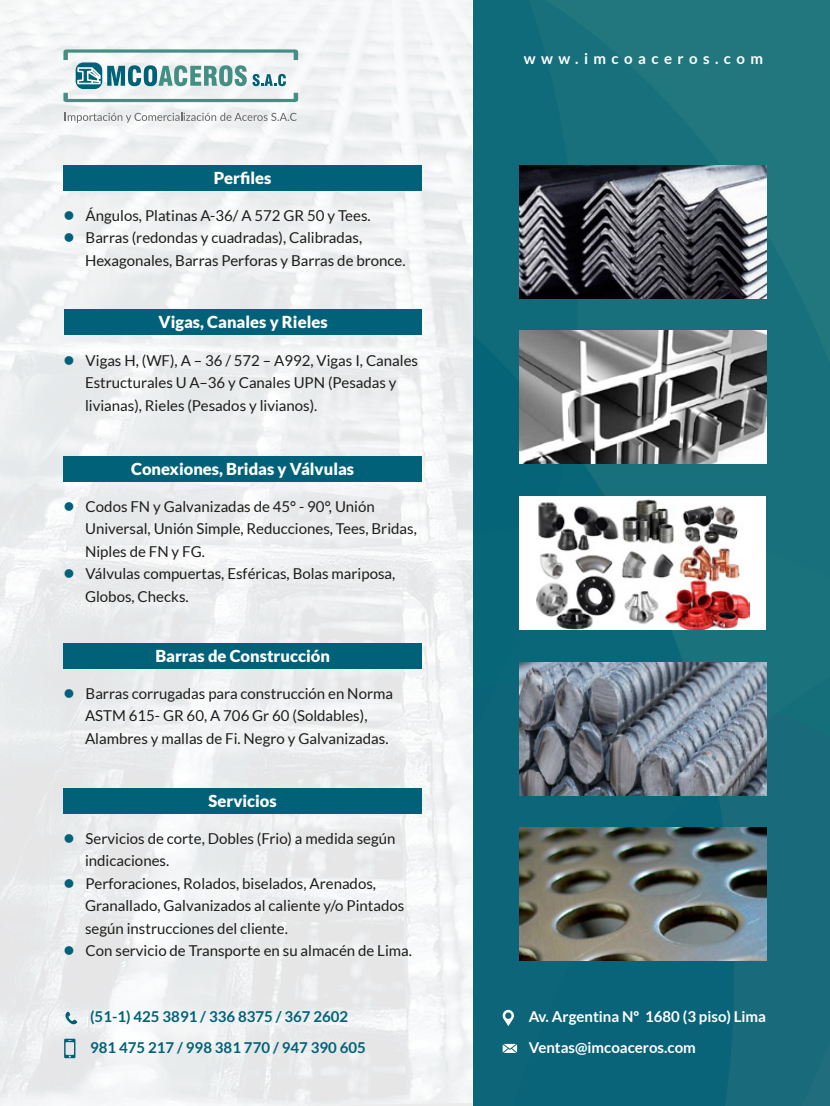
<style>
.page{position:relative;width:830px;height:1106px;background:#fff}
.page>*{position:absolute;margin:0;border:0;box-sizing:border-box;transform-origin:0 0}
.t1{font:900 16.5px "Lato";color:#fff}
.t2{font:15px/22.5px "Lato";color:#1d1d1a}
.t3{font:700 15px "Lato";color:#006178}
.t4{font:700 15px "Lato";color:#fff}
.t5{font:700 15px "Lato";letter-spacing:.36em;color:#fff}
.s1{color:#006178}
</style>
<div class="page">
<img style="left:0;top:0;width:473px;height:1106px">
<svg style="left:63px;top:49px;width:235px;height:53px"></svg>
<svg style="left:65px;top:113px;width:231px;height:10px"></svg>
<div style="left:64px;top:309px;width:357px;height:26px;background:#006178"></div>
<div style="left:63px;top:165px;width:359px;height:26px;background:#006178"></div>
<div style="left:63px;top:456px;width:359px;height:26px;background:#006178"></div>
<div style="left:63px;top:643px;width:359px;height:25px;background:#006178"></div>
<div style="left:63px;top:788px;width:359px;height:25px;background:#006178"></div>
<svg style="left:577px;top:0;width:252px;height:523px;background:#1c747c"></svg>
<div style="left:473px;top:0;width:104px;height:181px;background:#0f6b7a"></div>
<div style="left:734px;top:523px;width:95px;height:583px;background:#196b7b"></div>
<svg style="left:473px;top:181px;width:261px;height:925px;background:#0c6679"></svg>
<svg style="left:65px;top:1011px;width:12px;height:13px"></svg>
<svg style="left:502px;top:1043px;width:15px;height:10px"></svg>
<svg style="left:502px;top:1009px;width:11px;height:17px"></svg>
<svg style="left:64px;top:1038px;width:11px;height:20px"></svg>
<img style="left:519px;top:331px;width:246px;height:133px">
<img style="left:519px;top:165px;width:246px;height:133px">
<div style="left:519px;top:496px;width:246px;height:133px;background:#fff"></div>
<img style="left:536px;top:499px;width:212px;height:130px">
<img style="left:519px;top:662px;width:246px;height:133px">
<img style="left:519px;top:828px;width:246px;height:133px">
<p class="t1" style="left:214px;top:168px;width:59px">Perfiles</p>
<p class="t2" style="left:63px;top:204px;width:308px"><span class="s1">●</span> Ángulos, Platinas A-36/ A 572 GR 50 y Tees.</p>
<p class="t2" style="left:85px;top:226px;width:322px;text-indent:-22px"><span class="s1">●</span> Barras (redondas y cuadradas), Calibradas,<br>Hexagonales, Barras Perforas y Barras de bronce.</p>
<p class="t1" style="left:158px;top:312px;width:170px">Vigas, Canales y Rieles</p>
<p class="t2" style="left:85px;top:349px;width:334px;text-indent:-22px"><span class="s1">●</span> Vigas H, (WF), A – 36 / 572 – A992, Vigas I, Canales<br>Estructurales U A–36 y Canales UPN (Pesadas y livianas), Rieles (Pesados y livianos).</p>
<p class="t1" style="left:131px;top:459px;width:224px">Conexiones, Bridas y Válvulas</p>
<p class="t2" style="left:85px;top:495px;width:333px;text-indent:-22px"><span class="s1">●</span> Codos FN y Galvanizadas de 45° - 90°, Unión<br>Universal, Unión Simple, Reducciones, Tees, Bridas,<br>Niples de FN y FG.</p>
<p class="t2" style="left:85px;top:562px;width:312px;text-indent:-22px"><span class="s1">●</span> Válvulas compuertas, Esféricas, Bolas mariposa,<br>Globos, Checks.</p>
<p class="t1" style="left:155px;top:646px;width:176px">Barras de Construcción</p>
<p class="t2" style="left:85px;top:682px;width:309px;text-indent:-22px"><span class="s1">●</span> Barras corrugadas para construcción en Norma<br>ASTM 615- GR 60, A 706 Gr 60 (Soldables),<br>Alambres y mallas de Fi. Negro y Galvanizadas.</p>
<p class="t1" style="left:208px;top:791px;width:70px">Servicios</p>
<p class="t2" style="left:85px;top:827px;width:312px;text-indent:-22px"><span class="s1">●</span> Servicios de corte, Dobles (Frio) a medida según indicaciones.</p>
<p class="t2" style="left:85px;top:872px;width:320px;text-indent:-22px"><span class="s1">●</span> Perforaciones, Rolados, biselados, Arenados,<br>Granallado, Galvanizados al caliente y/o Pintados según instrucciones del cliente.</p>
<p class="t2" style="left:63px;top:939px;width:350px"><span class="s1">●</span> Con servicio de Transporte en su almacén de Lima.</p>
<p class="t3" style="left:90px;top:1008px;width:259px">(51-1) 425 3891 / 336 8375 / 367 2602</p>
<p class="t3" style="left:90px;top:1038px;width:277px">981 475 217 / 998 381 770 / 947 390 605</p>
<p class="t5" style="left:523px;top:50px;width:241px">www.imcoaceros.com</p>
<p class="t4" style="left:528px;top:1008px;width:239px">Av. Argentina Nº 1680 (3 piso) Lima</p>
<p class="t4" style="left:528px;top:1038px;width:169px">Ventas@imcoaceros.com</p>
</div>
